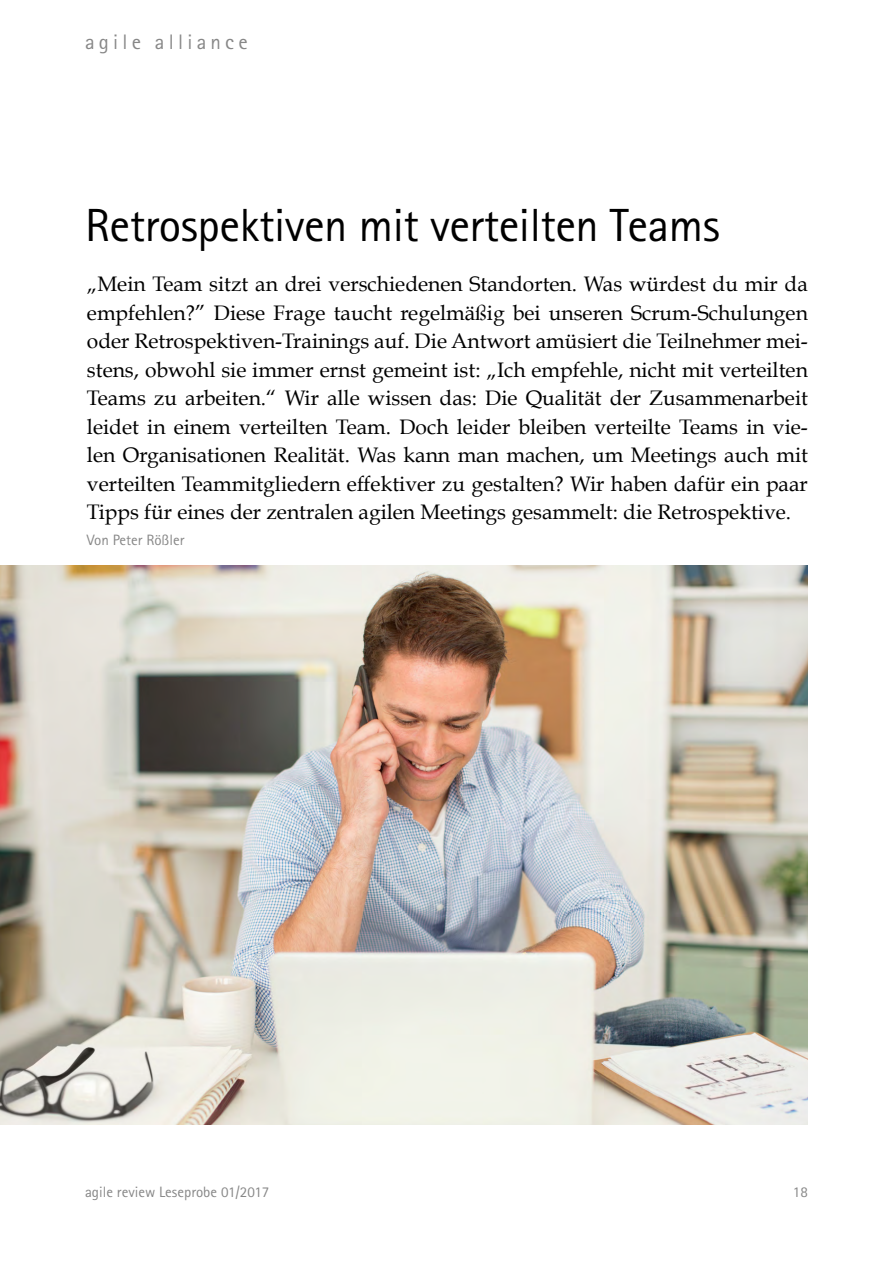
<style>
.page{position:relative;width:893px;height:1263px;background:#fff}
.page>*{position:absolute;margin:0;border:0;box-sizing:border-box;transform-origin:0 0}
.t1{font:46.5px "Rotis Sans Serif Pro";letter-spacing:-.01em;color:#000}
.t2{font:21px/28.5px "Book Antiqua";color:#000;text-align:justify}
.t3{font:21px "Rotis Sans Serif Pro";letter-spacing:.2em;color:#878787}
.t4{font:15px "Rotis Sans Serif Pro";color:#878787}
</style>
<div class="page">
<img style="left:0;top:566px;width:808px;height:559px">
<p class="t3" style="left:85px;top:29px;width:164px">agile alliance</p>
<h1 class="t1" style="left:85px;top:197px;width:636px">Retrospektiven mit verteilten Teams</h1>
<p class="t2" style="left:87px;top:269px;width:722px">„Mein Team sitzt an drei verschiedenen Standorten. Was würdest du mir da empfehlen?” Diese Frage taucht regelmäßig bei unseren Scrum-Schulungen oder Retrospektiven-Trainings auf. Die Antwort amüsiert die Teilnehmer mei&shy;stens, obwohl sie immer ernst gemeint ist: „Ich empfehle, nicht mit verteilten Teams zu arbeiten.“ Wir alle wissen das: Die Qualität der Zusammenarbeit leidet in einem verteilten Team. Doch leider bleiben verteilte Teams in vie&shy;len Organisationen Realität. Was kann man machen, um Meetings auch mit verteilten Teammitgliedern effektiver zu gestalten? Wir haben dafür ein paar Tipps für eines der zentralen agilen Meetings gesammelt: die Retrospektive.</p>
<p class="t4" style="left:87px;top:531px;width:99px">Von Peter Rößler</p>
<p class="t4" style="left:85px;top:1183px;width:186px">agile review Leseprobe 01/2017</p>
<p class="t4" style="left:793px;top:1183px;width:16px">18</p>
</div>
